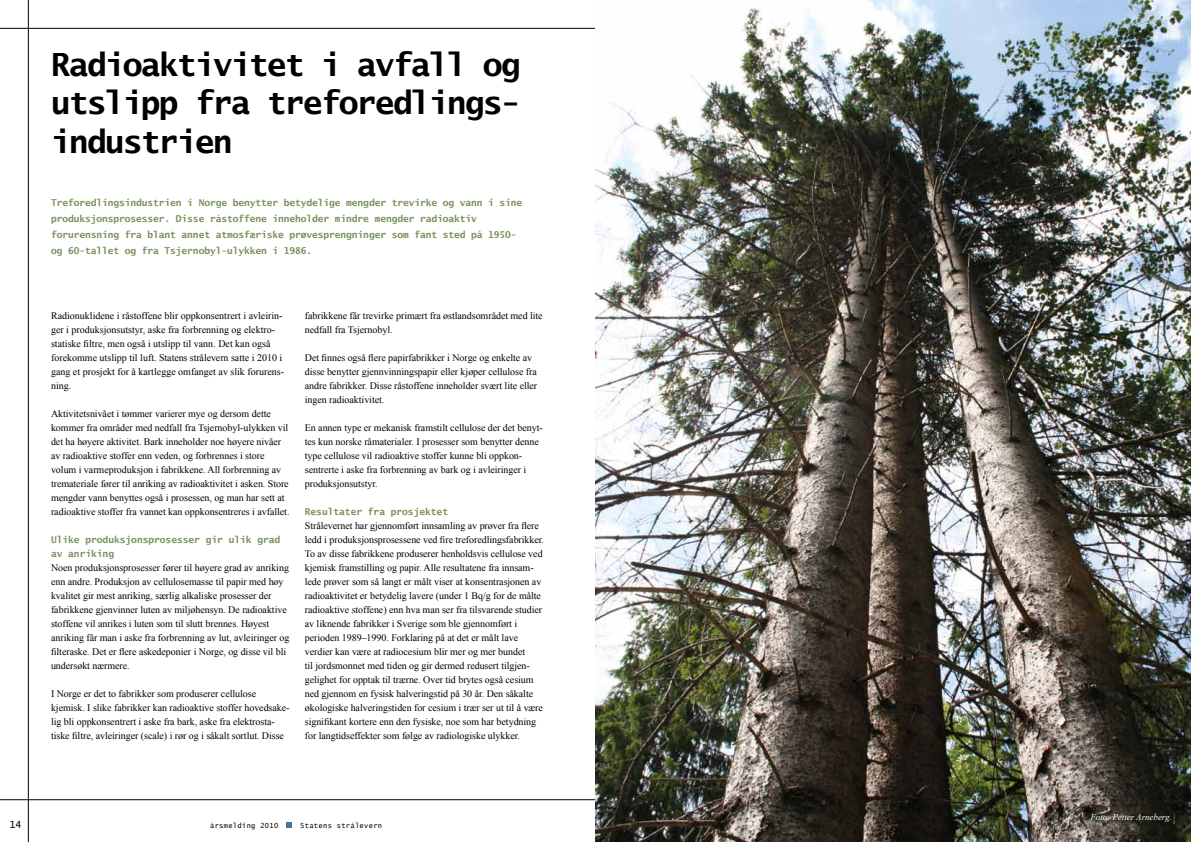
<style>
.page{position:relative;width:1191px;height:842px;background:#fff}
.page>*{position:absolute;margin:0;border:0;box-sizing:border-box;transform-origin:0 0}
.t1{font:700 32px/38.4px "Lucida Sans Typewriter";letter-spacing:-.04em;color:#000;text-align:justify}
.t2{font:10px/14px "Times New Roman";letter-spacing:-.005em;color:#000}
.t3{font:10px "Lucida Sans Typewriter";color:#000}
.t4{font:700 9.5px/16px "Lucida Sans Typewriter";letter-spacing:-.005em;color:#79935c}
.t5{font:italic 9px "Times New Roman";letter-spacing:-.005em;color:#f7f6ea}
.t6{font:7px "Lucida Sans Typewriter";letter-spacing:.05em;color:#000}
</style>
<div class="page">
<svg style="left:286px;top:822px;width:6px;height:6px"></svg>
<hr style="left:0;top:28px;width:1191px;height:1px;background:#000">
<hr style="left:0;top:799px;width:1191px;height:1px;background:#000">
<hr style="left:28px;top:0;width:1px;height:842px;background:#000">
<img style="left:595px;top:0;width:596px;height:842px">
<h1 class="t1" style="left:51px;top:45px;width:471px">Radioaktivitet i avfall og utslipp fra treforedlings&shy;industrien</h1>
<p class="t4" style="left:51px;top:194px;width:473px">Treforedlingsindustrien i Norge benytter betydelige mengder trevirke og vann i sine produksjonsprosesser. Disse råstoffene inneholder mindre mengder radioaktiv forurensning fra blant annet atmosfæriske prøvesprengninger som fant sted på 1950- og 60-tallet og fra Tsjernobyl-ulykken i 1986.</p>
<p class="t2" style="left:51px;top:308px;width:234px">Radionuklidene i råstoffene blir oppkonsentrert i avleirin&shy;ger i produksjonsutstyr, aske fra forbrenning og elektro&shy;statiske filtre, men også i utslipp til vann. Det kan også forekomme utslipp til luft. Statens strålevern satte i 2010 i gang et prosjekt for å kartlegge omfanget av slik forurens&shy;ning.</p>
<p class="t2" style="left:51px;top:406px;width:240px">Aktivitetsnivået i tømmer varierer mye og dersom dette kommer fra områder med nedfall fra Tsjernobyl-ulykken vil det ha høyere aktivitet. Bark inneholder noe høyere nivåer av radioaktive stoffer enn veden, og forbrennes i store volum i varmeproduksjon i fabrikkene. All forbrenning av tremateriale fører til anriking av radioaktivitet i asken. Store mengder vann benyttes også i prosessen, og man har sett at radioaktive stoffer fra vannet kan oppkonsentreres i avfallet.</p>
<p class="t4" style="left:51px;top:532px;width:231px;line-height:14px">Ulike produksjonsprosesser gir ulik grad av anriking</p>
<p class="t2" style="left:51px;top:560px;width:240px">Noen produksjonsprosesser fører til høyere grad av anriking enn andre. Produksjon av cellulosemasse til papir med høy kvalitet gir mest anriking, særlig alkaliske prosesser der fabrikkene gjenvinner luten av miljøhensyn. De radioaktive stoffene vil anrikes i luten som til slutt brennes. Høyest anriking får man i aske fra forbrenning av lut, avleiringer og filteraske. Det er flere askedeponier i Norge, og disse vil bli undersøkt nærmere.</p>
<p class="t2" style="left:51px;top:686px;width:240px">I Norge er det to fabrikker som produserer cellulose kjemisk. I slike fabrikker kan radioaktive stoffer hovedsake&shy;lig bli oppkonsentrert i aske fra bark, aske fra elektrosta&shy;tiske filtre, avleiringer (scale) i rør og i såkalt sortlut. Disse</p>
<p class="t2" style="left:305px;top:308px;width:239px">fabrikkene får trevirke primært fra østlandsområdet med lite nedfall fra Tsjernobyl.</p>
<p class="t2" style="left:305px;top:350px;width:234px">Det finnes også flere papirfabrikker i Norge og enkelte av disse benytter gjennvinningspapir eller kjøper cellulose fra andre fabrikker. Disse råstoffene inneholder svært lite eller ingen radioaktivitet.</p>
<p class="t2" style="left:305px;top:420px;width:239px">En annen type er mekanisk framstilt cellulose der det benyt&shy;tes kun norske råmaterialer. I prosesser som benytter denne type cellulose vil radioaktive stoffer kunne bli oppkon&shy;sentrerte i aske fra forbrenning av bark og i avleiringer i produksjonsutstyr.</p>
<p class="t4" style="left:305px;top:503px;width:145px">Resultater fra prosjektet</p>
<p class="t2" style="left:305px;top:518px;width:241px">Strålevernet har gjennomført innsamling av prøver fra flere ledd i produksjonsprosessene ved fire treforedlingsfabrikker.<br>To av disse fabrikkene produserer henholdsvis cellulose ved kjemisk framstilling og papir. Alle resultatene fra innsam&shy;lede prøver som så langt er målt viser at konsentrasjonen av radioaktivitet er betydelig lavere (under 1 Bq/g for de målte radioaktive stoffene) enn hva man ser fra tilsvarende studier av liknende fabrikker i Sverige som ble gjennomført i perioden 1989–1990. Forklaring på at det er målt lave verdier kan være at radiocesium blir mer og mer bundet<br>til jordsmonnet med tiden og gir dermed redusert tilgjen&shy;gelighet for opptak til trærne. Over tid brytes også cesium ned gjennom en fysisk halveringstid på 30 år. Den såkalte økologiske halveringstiden for cesium i trær ser ut til å være signifikant kortere enn den fysiske, noe som har betydning for langtidseffekter som følge av radiologiske ulykker.</p>
<p class="t3" style="left:10px;top:818px;width:14px">14</p>
<p class="t6" style="left:210px;top:821px;width:70px">årsmelding 2010</p>
<p class="t6" style="left:300px;top:821px;width:83px">Statens strålevern</p>
<p class="t5" style="left:1090px;top:811px;width:83px">Foto: Petter Arneberg.</p>
</div>
